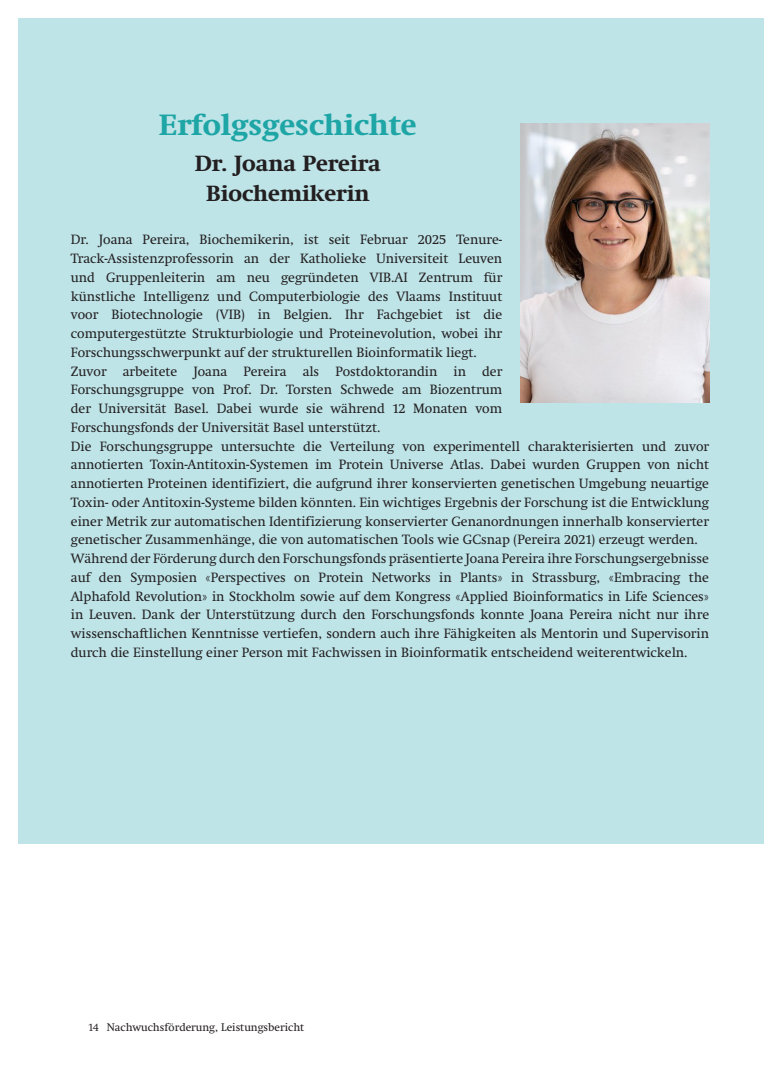
<style>
.page{position:relative;width:780px;height:1088px;background:#fff}
.page>*{position:absolute;margin:0;border:0;box-sizing:border-box;transform-origin:0 0}
.Text_Leistungsbericht{font:700 30px "Swift Neue LT Pro";color:#1ea5a5}
.t1{font:700 22.5px "Swift Neue LT Pro";color:#231f20}
.Text_Leistungsbericht-2{font:13.75px/18.8px "Swift Neue LT Pro";color:#231f20;text-align:justify}
.t2{font:11.25px "Swift Neue LT Pro";color:#231f20}
.s1{font-weight:300}
</style>
<div class="page">
<div style="left:18px;top:18px;width:745px;height:825px;background:#bee4e8"></div>
<img style="left:520px;top:124px;width:189px;height:278px">
<p class="Text_Leistungsbericht" style="left:159px;top:107px;width:259px">Erfolgsgeschichte</p>
<p class="t1" style="left:195px;top:151px;width:188px">Dr. Joana Pereira</p>
<p class="t1" style="left:206px;top:181px;width:165px">Biochemikerin</p>
<p class="Text_Leistungsbericht-2" style="left:71px;top:230px;width:433px">Dr. Joana Pereira, Biochemikerin, ist seit Februar 2025 Tenure-Track-Assistenzprofessorin an der Katholieke Universiteit Leuven und Gruppenleiterin am neu gegründeten VIB.AI Zentrum für künstliche Intelligenz und Computerbiologie des Vlaams Instituut voor Biotechnologie (VIB) in Belgien. Ihr Fachgebiet ist die computergestützte Strukturbiologie und Proteinevolution, wobei ihr Forschungsschwerpunkt auf der strukturellen Bioinformatik liegt.</p>
<p class="Text_Leistungsbericht-2" style="left:71px;top:361px;width:433px">Zuvor arbeitete Joana Pereira als Postdoktorandin in der Forschungsgruppe von Prof. Dr. Torsten Schwede am Biozentrum der Universität Basel. Dabei wurde sie während 12 Monaten vom Forschungsfonds der Universität Basel unterstützt.</p>
<p class="Text_Leistungsbericht-2" style="left:71px;top:436px;width:639px">Die Forschungsgruppe untersuchte die Verteilung von experimentell charakterisierten und zuvor annotierten Toxin-Antitoxin-Systemen im Protein Universe Atlas. Dabei wurden Gruppen von nicht annotierten Proteinen identifiziert, die aufgrund ihrer konservierten genetischen Umgebung neuartige Toxin- oder Antitoxin-Systeme bilden könnten. Ein wichtiges Ergebnis der Forschung ist die Entwicklung einer Metrik zur automatischen Identifizierung konservierter Genanordnungen innerhalb konservierter genetischer Zusammenhänge, die von automatischen Tools wie GCsnap (Pereira 2021) erzeugt werden.</p>
<p class="Text_Leistungsbericht-2" style="left:71px;top:549px;width:639px">Während der Förderung durch den Forschungsfonds präsentierte Joana Pereira ihre Forschungsergebnisse auf den Symposien «Perspectives on Protein Networks in Plants» in Strassburg, «Embracing the Alphafold Revolution» in Stockholm sowie auf dem Kongress «Applied Bioinformatics in Life Sciences» in Leuven. Dank der Unterstützung durch den Forschungsfonds konnte Joana Pereira nicht nur ihre wissenschaftlichen Kenntnisse vertiefen, sondern auch ihre Fähigkeiten als Mentorin und Supervisorin durch die Einstellung einer Person mit Fachwissen in Bioinformatik entscheidend weiterentwickeln.</p>
<p class="t2" style="left:89px;top:1020px;width:217px"><span class="s1">14</span> Nachwuchsförderung, Leistungsbericht</p>
</div>
